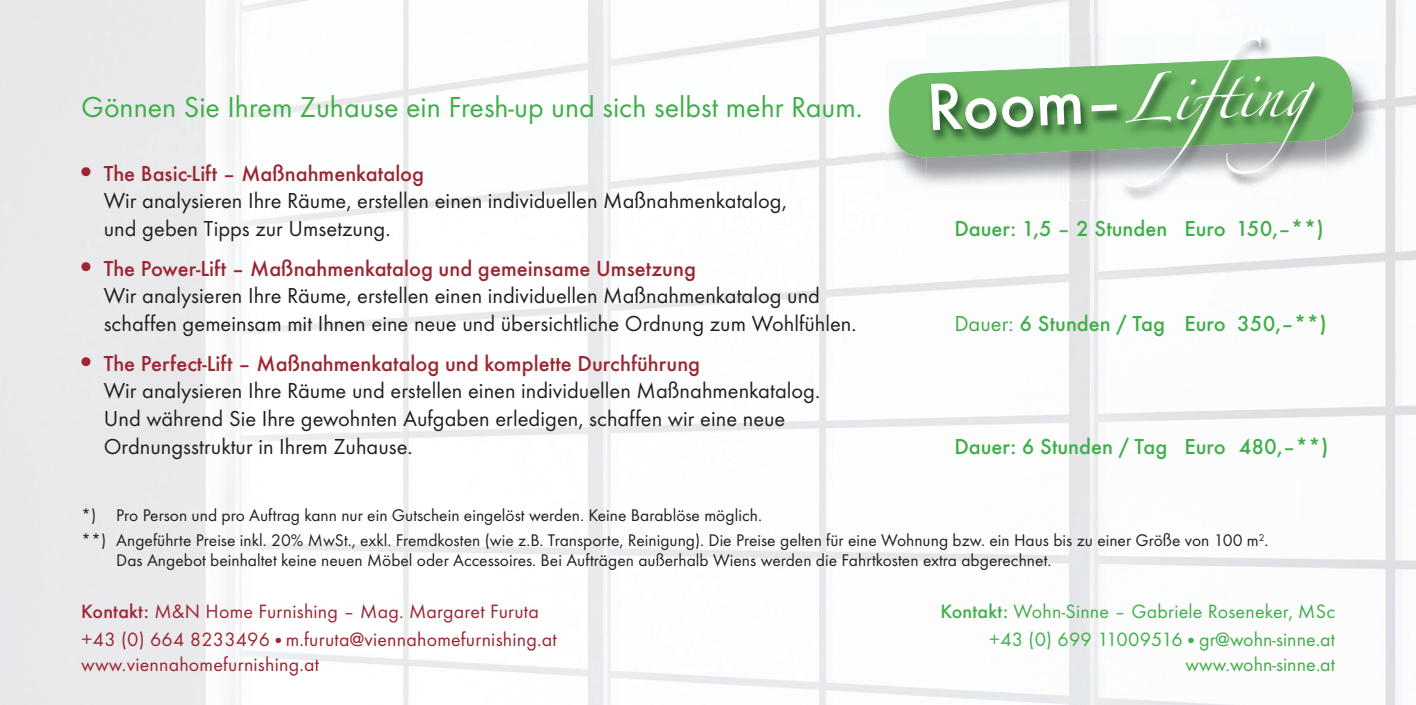
<style>
.page{position:relative;width:1416px;height:705px;background:#fff}
.page>*{position:absolute;margin:0;border:0;box-sizing:border-box;transform-origin:0 0}
.t1{font:43.25px "Zapfino";color:#fff}
.t2{font:30px "Futura T";color:#40ae49}
.t3{font:22.5px/27.5px "Futura T";color:#231f20}
.t4{font:500 22.5px "Futura T";color:#40ae49}
.t5{font:20px/27.5px "Futura T";letter-spacing:.01em;color:#9c2531}
.t6{font:20px/27.5px "Futura T";letter-spacing:.01em;color:#40ae49;text-align:right}
.t7{font:17.5px/25px "Futura T";color:#231f20}
.s1{font-weight:500;color:#9c2531}
.s2{font-family:"Futura T";font-weight:500;font-size:69.25px}
.s3{font-weight:400}
.s4{font-weight:500}
</style>
<div class="page">
<img style="left:0;top:0;width:889px;height:705px">
<img style="left:889px;top:0;width:508px;height:63px">
<img style="left:1337px;top:63px;width:78px;height:642px">
<img style="left:889px;top:201px;width:448px;height:504px">
<img style="left:885px;top:61px;width:491px;height:129px">
<svg style="left:887px;top:55px;width:467px;height:104px;fill:#6eba66"></svg>
<img style="left:926px;top:34px;width:399px;height:167px">
<img style="left:926px;top:157px;width:399px;height:33px">
<img style="left:926px;top:56px;width:399px;height:101px">
<h2 class="t2" style="left:81px;top:90px;width:782px">Gönnen Sie Ihrem Zuhause ein Fresh-up und sich selbst mehr Raum.</h2>
<p class="t3" style="left:104px;top:159px;width:684px;text-indent:-23px"><sup>●</sup> <span class="s1">The Basic-Lift – Maßnahmenkatalog<br></span>Wir analysieren Ihre Räume, erstellen einen individuellen Maßnahmenkatalog, und geben Tipps zur Umsetzung.</p>
<p class="t3" style="left:104px;top:254px;width:754px;text-indent:-22px"><sup>●</sup> <span class="s1">The Power-Lift – Maßnahmenkatalog und gemeinsame Umsetzung<br></span>Wir analysieren Ihre Räume, erstellen einen individuellen Maßnahmenkatalog und schaffen gemeinsam mit Ihnen eine neue und übersichtliche Ordnung zum Wohlfühlen.</p>
<p class="t3" style="left:104px;top:349px;width:717px;text-indent:-22px"><sup>●</sup> <span class="s1">The Perfect-Lift – Maßnahmenkatalog und komplette Durchführung<br></span>Wir analysieren Ihre Räume und erstellen einen individuellen Maßnahmenkatalog.<br>Und während Sie Ihre gewohnten Aufgaben erledigen, schaffen wir eine neue Ordnungsstruktur in Ihrem Zuhause.</p>
<h1 class="t1" style="left:925px;top:93px;width:384px;rotate:-3deg"><span class="s2">Room–</span>Lifting</h1>
<p class="t4" style="left:954px;top:215px;width:371px">Dauer: 1,5 – 2 Stunden Euro 150,–**)</p>
<p class="t4" style="left:954px;top:310px;width:374px"><span class="s3">Dauer:</span> 6 Stunden / Tag Euro 350,–**)</p>
<p class="t4" style="left:954px;top:433px;width:375px">Dauer: 6 Stunden / Tag Euro 480,–**)</p>
<p class="t7" style="left:81px;top:503px;width:1188px">*) Pro Person und pro Auftrag kann nur ein Gutschein eingelöst werden. Keine Barablöse möglich.<br>**) Angeführte Preise inkl. 20% MwSt., exkl. Fremdkosten (wie z.B. Transporte, Reinigung). Die Preise gelten für eine Wohnung bzw. ein Haus bis zu einer Größe von 100 m<sup>2</sup>.</p>
<p class="t7" style="left:116px;top:548px;width:936px">Das Angebot beinhaltet keine neuen Möbel oder Accessoires. Bei Aufträgen außerhalb Wiens werden die Fahrtkosten extra abgerechnet.</p>
<p class="t5" style="left:81px;top:598px;width:477px"><span class="s4">Kontakt:</span> M&amp;N Home Furnishing – Mag. Margaret Furuta +43 (0) 664 8233496 ● m.furuta@viennahomefurnishing.at</p>
<p class="t5" style="left:81px;top:650px;width:239px">www.viennahomefurnishing.at</p>
<p class="t6" style="left:940px;top:598px;width:396px"><span class="s4">Kontakt:</span> Wohn-Sinne – Gabriele Roseneker, MSc +43 (0) 699 11009516 ● gr@wohn-sinne.at</p>
<p class="t6" style="left:1185px;top:650px;width:151px">www.wohn-sinne.at</p>
</div>
